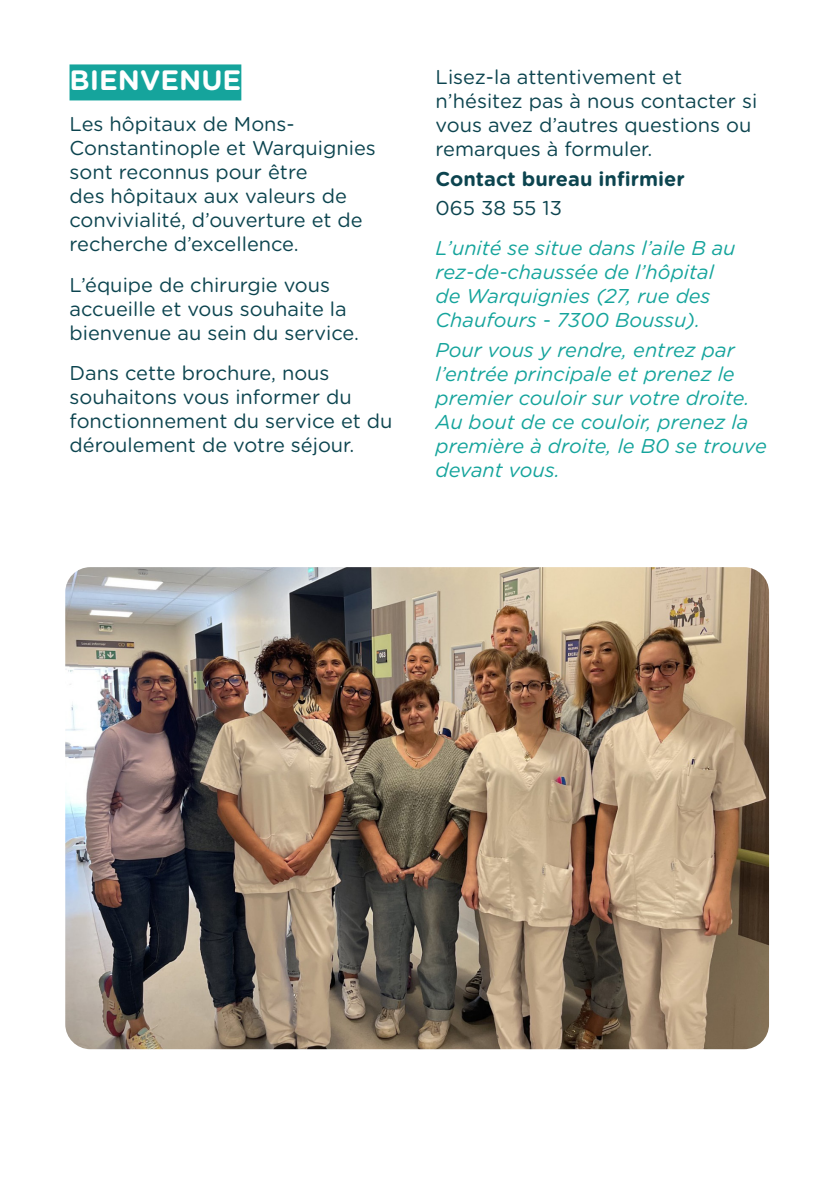
<style>
.page{position:relative;width:840px;height:1191px;background:#fff}
.page>*{position:absolute;margin:0;border:0;box-sizing:border-box;transform-origin:0 0}
.t1{font:700 28px "Gotham Rounded";color:#fff}
.texte_à_lire_-_blanc{font:20px/24px "Gotham Rounded";color:#0c444f}
.texte_à_lire_-_blanc-2{font:italic 20px/24px "Gotham Rounded";color:#15a49c}
.texte_à_lire_-_blanc-3{font:700 20px "Gotham Rounded";color:#0c444f}
</style>
<div class="page">
<img style="left:65px;top:567px;width:703px;height:482px">
<div style="left:69px;top:64px;width:172px;height:36px;background:#15a49c"></div>
<p class="t1" style="left:69px;top:60px;width:173px">BIENVENUE</p>
<p class="texte_à_lire_-_blanc" style="left:69px;top:111px;width:307px">Les hôpitaux de Mons-<br>Constantinople et Warquignies sont reconnus pour être<br>des hôpitaux aux valeurs de convivialité, d’ouverture et de recherche d’excellence.</p>
<p class="texte_à_lire_-_blanc" style="left:69px;top:271px;width:291px">L’équipe de chirurgie vous accueille et vous souhaite la bienvenue au sein du service.</p>
<p class="texte_à_lire_-_blanc" style="left:69px;top:360px;width:324px">Dans cette brochure, nous souhaitons vous informer du fonctionnement du service et du déroulement de votre séjour.</p>
<p class="texte_à_lire_-_blanc" style="left:435px;top:64px;width:323px">Lisez-la attentivement et n’hésitez pas à nous contacter si vous avez d’autres questions ou remarques à formuler.</p>
<p class="texte_à_lire_-_blanc-3" style="left:435px;top:164px;width:250px">Contact bureau infirmier</p>
<p class="texte_à_lire_-_blanc" style="left:435px;top:195px;width:128px">065 38 55 13</p>
<p class="texte_à_lire_-_blanc-2" style="left:435px;top:235px;width:301px">L’unité se situe dans l’aile B au rez-de-chaussée de l’hôpital de Warquignies (27, rue des<br>Chaufours - 7300 Boussu).</p>
<p class="texte_à_lire_-_blanc-2" style="left:435px;top:337px;width:332px">Pour vous y rendre, entrez par l’entrée principale et prenez le premier couloir sur votre droite.<br>Au bout de ce couloir, prenez la première à droite, le B0 se trouve devant vous.</p>
</div>
